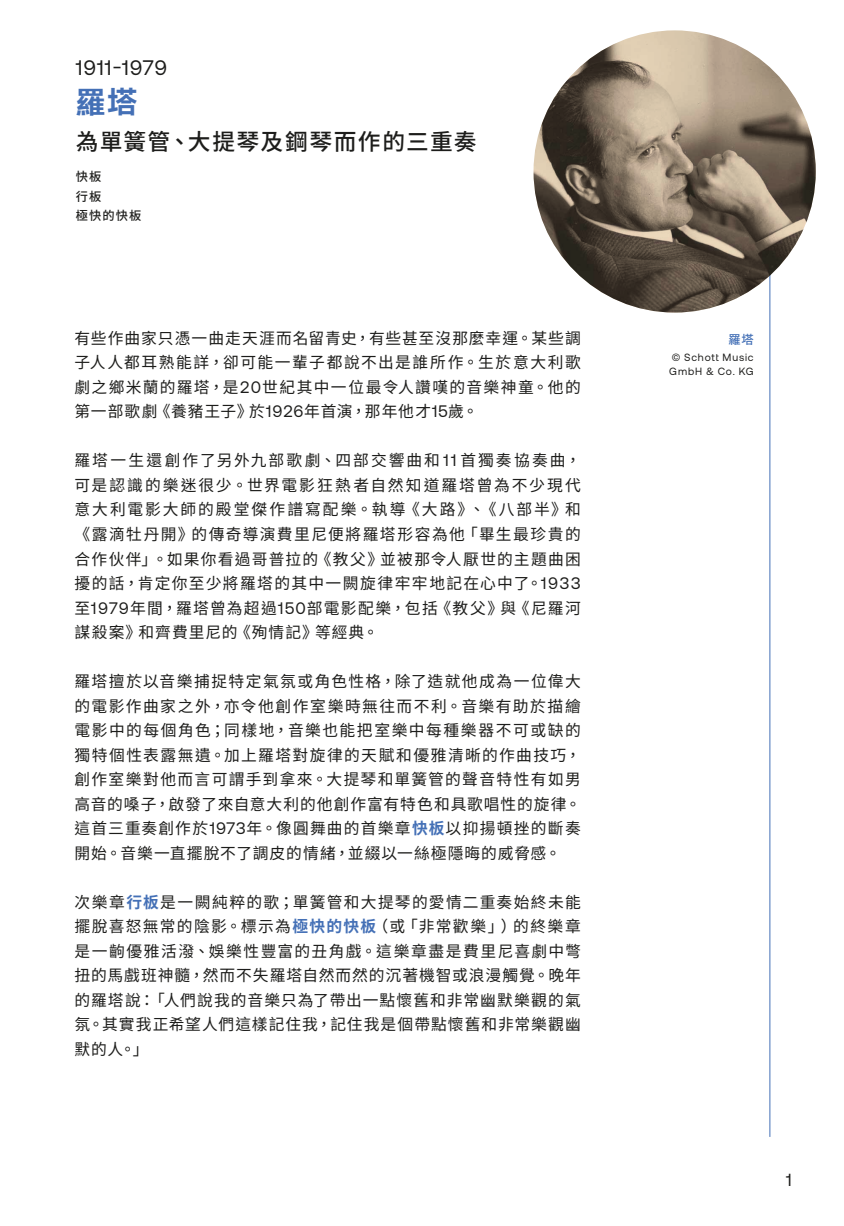
<style>
.page{position:relative;width:844px;height:1226px;background:#fff}
.page>*{position:absolute;margin:0;border:0;box-sizing:border-box;transform-origin:0 0}
.t1{font:700 29.75px "Aktiv Hei Hant";color:#4470b6}
.t2{font:500 22.75px "Noto Sans CJ Ktc";letter-spacing:.06em;color:#1d1d1b}
.t3{font:21px "Aeonik";letter-spacing:.04em;color:#1d1d1b}
.t4{font:17.5px "Aeonik";color:#1d1d1b}
.t5{font:15.75px/24.5px "Noto Sans HK";letter-spacing:.075em;color:#1d1d1b;text-align:justify}
.t6{font:500 12.25px/19.2px "Noto Sans CJ Ktc";letter-spacing:.09em;color:#1d1d1b}
.t7{font:500 12.25px "Noto Sans CJ Ktc";color:#4470b6}
.t8{font:10.5px/14px "Aeonik";letter-spacing:.08em;color:#1d1d1b}
.s1{font-family:"Aeonik";font-size:16.62px}
.s2{font-weight:700;color:#4470b6}
</style>
<div class="page">
<hr style="left:769px;top:70px;width:1px;height:1066px;background:#4470b6">
<svg style="left:533px;top:30px;width:282px;height:282px;background:#7e7060"></svg>
<h3 class="t3" style="left:76px;top:56px;width:93px">1911-1979</h3>
<h1 class="t1" style="left:76px;top:84px;width:63px">羅塔</h1>
<h2 class="t2" style="left:76px;top:129px;width:402px">為單簧管、大提琴及鋼琴而作的三重奏</h2>
<p class="t6" style="left:76px;top:167px;width:67px">快板<br>行板<br>極快的快板</p>
<p class="t5" style="left:74px;top:326px;width:507px">有些作曲家只憑一曲走天涯而名留青史，有些甚至沒那麼幸運。某些調子人人都耳熟能詳，卻可能一輩子都說不出是誰所作。生於意大利歌劇之鄉米蘭的羅塔，是<span class="s1">20</span>世紀其中一位最令人讚嘆的音樂神童。他的第一部歌劇《養豬王子》於<span class="s1">1926</span>年首演，那年他才<span class="s1">15</span>歲。</p>
<p class="t5" style="left:74px;top:448px;width:507px">羅塔一生還創作了另外九部歌劇、四部交響曲和<span class="s1">11</span> 首獨奏協奏曲，可是認識的樂迷很少。世界電影狂熱者自然知道羅塔曾為不少現代意大利電影大師的殿堂傑作譜寫配樂。執導《大路》、《八部半》和《露滴牡丹開》的傳奇導演費里尼便將羅塔形容為他「畢生最珍貴的合作伙伴」。如果你看過哥普拉的《教父》並被那令人厭世的主題曲困擾的話，肯定你至少將羅塔的其中一闕旋律牢牢地記在心中了。<span class="s1">1933</span>至<span class="s1">1979</span>年間，羅塔曾為超過<span class="s1">150</span>部電影配樂，包括《教父》與《尼羅河謀殺案》和齊費里尼的《殉情記》等經典。</p>
<p class="t5" style="left:74px;top:669px;width:507px">羅塔擅於以音樂捕捉特定氣氛或角色性格，除了造就他成為一位偉大的電影作曲家之外，亦令他創作室樂時無往而不利。音樂有助於描繪電影中的每個角色；同樣地，音樂也能把室樂中每種樂器不可或缺的獨特個性表露無遺。加上羅塔對旋律的天賦和優雅清晰的作曲技巧，創作室樂對他而言可謂手到拿來。大提琴和單簧管的聲音特性有如男高音的嗓子，啟發了來自意大利的他創作富有特色和具歌唱性的旋律。這首三重奏創作於<span class="s1">1973</span>年。像圓舞曲的首樂章<span class="s2">快板</span>以抑揚頓挫的斷奏開始。音樂一直擺脫不了調皮的情緒，並綴以一絲極隱晦的威脅感。</p>
<p class="t5" style="left:74px;top:889px;width:507px">次樂章<span class="s2">行板</span>是一闕純粹的歌；單簧管和大提琴的愛情二重奏始終未能擺脫喜怒無常的陰影。標示為<span class="s2">極快的快板</span>（或「非常歡樂」）的終樂章是一齣優雅活潑、娛樂性豐富的丑角戲。這樂章盡是費里尼喜劇中彆扭的馬戲班神髓，然而不失羅塔自然而然的沉著機智或浪漫觸覺。晚年的羅塔說：「人們說我的音樂只為了帶出一點懷舊和非常幽默樂觀的氣氛。其實我正希望人們這樣記住我，記住我是個帶點懷舊和非常樂觀幽默的人。」</p>
<p class="t7" style="left:728px;top:332px;width:27px">羅塔</p>
<p class="t8" style="left:669px;top:350px;width:86px">© Schott Music<br>GmbH &amp; Co. KG</p>
<p class="t4" style="left:786px;top:1170px;width:7px">1</p>
</div>
